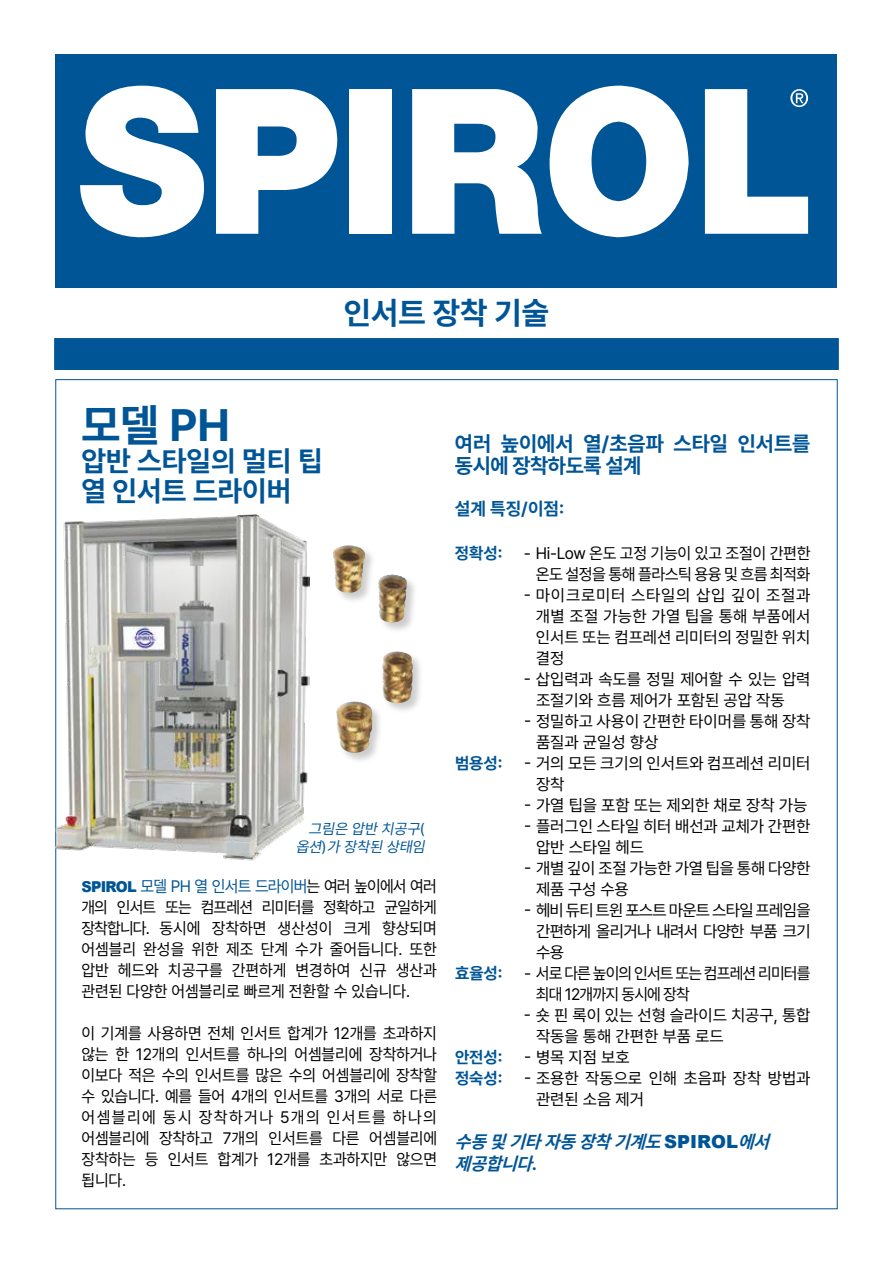
<style>
.page{position:relative;width:893px;height:1263px;background:#fff}
.page>*{position:absolute;margin:0;border:0;box-sizing:border-box;transform-origin:0 0}
.t1{font:700 45px "Pretendard";color:#005596}
.t2{font:700 31.5px "Pretendard";color:#005596}
.t3{font:700 28.5px/30px "Pretendard";color:#005596}
.t4{font:700 21px/22.5px "Pretendard";color:#005596}
.t5{font:italic 700 18px/21.6px "Pretendard";color:#005596}
.t6{font:700 18px "Pretendard";color:#005596}
.t7{font:16.5px/21px "Pretendard";color:#000}
.t8{font:16.5px/21px "Pretendard";color:#000;text-align:justify;scale:.96 1}
.t9{font:16.5px/21px "Pretendard";letter-spacing:-.03em;color:#000;text-align:right}
.t10{font:16.5px/21px "Pretendard";letter-spacing:-.05em;color:#000}
.t11{font:700 16.5px "Pretendard";color:#005596}
.t12{font:italic 15px/18px "Pretendard";color:#005596;text-align:right}
.s1{font-style:normal}
.s2{font-family:"Arial";font-weight:900;font-size:15px;color:#005596}
.s3{color:#005596}
.s4{font-family:"Arial";font-weight:900;font-style:normal}
</style>
<div class="page">
<div style="left:56px;top:54px;width:781px;height:234px;background:#005596"></div>
<svg style="left:80px;top:85px;width:124px;height:153px"></svg>
<div style="left:350px;top:89px;width:42px;height:145px;background:#fff"></div>
<svg style="left:412px;top:89px;width:130px;height:145px"></svg>
<svg style="left:549px;top:85px;width:140px;height:153px"></svg>
<svg style="left:216px;top:89px;width:122px;height:145px"></svg>
<svg style="left:705px;top:89px;width:103px;height:145px"></svg>
<div style="left:54px;top:338px;width:785px;height:32px;background:#005596;border:2px solid #005596"></div>
<img style="left:54px;top:515px;width:255px;height:351px">
<div style="left:382px;top:651px;width:42px;height:64px;background:#000;opacity:.2"></div>
<img style="left:382px;top:651px;width:31px;height:52px">
<div style="left:378px;top:574px;width:40px;height:60px;background:#000;opacity:.2"></div>
<img style="left:378px;top:574px;width:29px;height:51px">
<div style="left:336px;top:701px;width:47px;height:63px;background:#000;opacity:.2"></div>
<img style="left:336px;top:701px;width:36px;height:52px">
<div style="left:332px;top:545px;width:45px;height:59px;background:#000;opacity:.2"></div>
<img style="left:333px;top:545px;width:32px;height:51px">
<h2 class="t2" style="left:344px;top:290px;width:207px">인서트 장착 기술</h2>
<h1 class="t1" style="left:81px;top:392px;width:150px">모델 PH</h1>
<h3 class="t3" style="left:81px;top:444px;width:243px">압반 스타일의 멀티 팁 열 인서트 드라이버</h3>
<p class="t4" style="left:455px;top:431px;width:357px">여러 높이에서 열/초음파 스타일 인서트를 동시에 장착하도록 설계</p>
<p class="t6" style="left:455px;top:495px;width:111px">설계 특징/이점:</p>
<p class="t12" style="left:296px;top:819px;width:134px">그림은 압반 치공구<span class="s1">( </span>옵션<span class="s1">)</span> 가 장착된 상태임</p>
<p class="t8" style="left:81px;top:875px;width:372px"><span class="s2">SPIROL</span> <span class="s3">모델 PH 열 인서트 드라이버</span>는 여러 높이에서 여러 개의 인서트 또는 컴프레션 리미터를 정확하고 균일하게 장착합니다. 동시에 장착하면 생산성이 크게 향상되며 어셈블리 완성을 위한 제조 단계 수가 줄어듭니다. 또한 압반 헤드와 치공구를 간편하게 변경하여 신규 생산과 관련된 다양한 어셈블리로 빠르게 전환할 수 있습니다.</p>
<p class="t8" style="left:81px;top:1022px;width:372px">이 기계를 사용하면 전체 인서트 합계가 12개를 초과하지 않는 한 12개의 인서트를 하나의 어셈블리에 장착하거나 이보다 적은 수의 인서트를 많은 수의 어셈블리에 장착할 수 있습니다. 예를 들어 4개의 인서트를 3개의 서로 다른 어셈블리에 동시 장착하거나 5개의 인서트를 하나의 어셈블리에 장착하고 7개의 인서트를 다른 어셈블리에 장착하는 등 인서트 합계가 12개를 초과하지만 않으면 됩니다.</p>
<p class="t11" style="left:455px;top:541px;width:49px">정확성:</p>
<p class="t9" style="left:524px;top:542px;width:288px">- Hi-Low 온도 고정 기능이 있고 조절이 간편한 온도 설정을 통해 플라스틱 용융 및 흐름 최적화</p>
<p class="t7" style="left:536px;top:584px;width:276px;text-align:justify;text-indent:-12px">- 마이크로미터 스타일의 삽입 깊이 조절과 개별 조절 가능한 가열 팁을 통해 부품에서 인서트 또는 컴프레션 리미터의 정밀한 위치 결정</p>
<p class="t7" style="left:536px;top:668px;width:276px;text-indent:-12px">- 삽입력과 속도를 정밀 제어할 수 있는 압력 조절기와 흐름 제어가 포함된 공압 작동</p>
<p class="t7" style="left:536px;top:710px;width:276px;text-indent:-12px">- 정밀하고 사용이 간편한 타이머를 통해 장착 품질과 균일성 향상</p>
<p class="t11" style="left:455px;top:751px;width:49px">범용성:</p>
<p class="t7" style="left:536px;top:752px;width:276px;text-indent:-12px">- 거의 모든 크기의 인서트와 컴프레션 리미터 장착</p>
<p class="t7" style="left:524px;top:794px;width:285px">- 가열 팁을 포함 또는 제외한 채로 장착 가능</p>
<p class="t7" style="left:536px;top:815px;width:276px;text-indent:-12px">- 플러그인 스타일 히터 배선과 교체가 간편한 압반 스타일 헤드</p>
<p class="t7" style="left:536px;top:857px;width:276px;text-indent:-12px">- 개별 깊이 조절 가능한 가열 팁을 통해 다양한 제품 구성 수용</p>
<p class="t7" style="left:536px;top:899px;width:276px;text-align:justify;text-indent:-12px">- 헤비 듀티 트윈 포스트 마운트 스타일 프레임을 간편하게 올리거나 내려서 다양한 부품 크기 수용</p>
<p class="t11" style="left:455px;top:961px;width:49px">효율성:</p>
<p class="t10" style="left:536px;top:962px;width:276px;text-indent:-12px">- 서로 다른 높이의 인서트 또는 컴프레션 리미터를 최대 12개까지 동시에 장착</p>
<p class="t7" style="left:536px;top:1004px;width:276px;text-indent:-12px">- 숏 핀 록이 있는 선형 슬라이드 치공구, 통합 작동을 통해 간편한 부품 로드</p>
<p class="t11" style="left:455px;top:1045px;width:49px">안전성:</p>
<p class="t7" style="left:524px;top:1046px;width:107px">- 병목 지점 보호</p>
<p class="t11" style="left:455px;top:1066px;width:49px">정숙성:</p>
<p class="t7" style="left:536px;top:1067px;width:276px;text-indent:-12px">- 조용한 작동으로 인해 초음파 장착 방법과 관련된 소음 제거</p>
<p class="t5" style="left:455px;top:1130px;width:322px">수동및기타자동장착기계도<span class="s4">SPIROL</span>에서 제공합니다<span class="s1">.</span></p>
</div>
